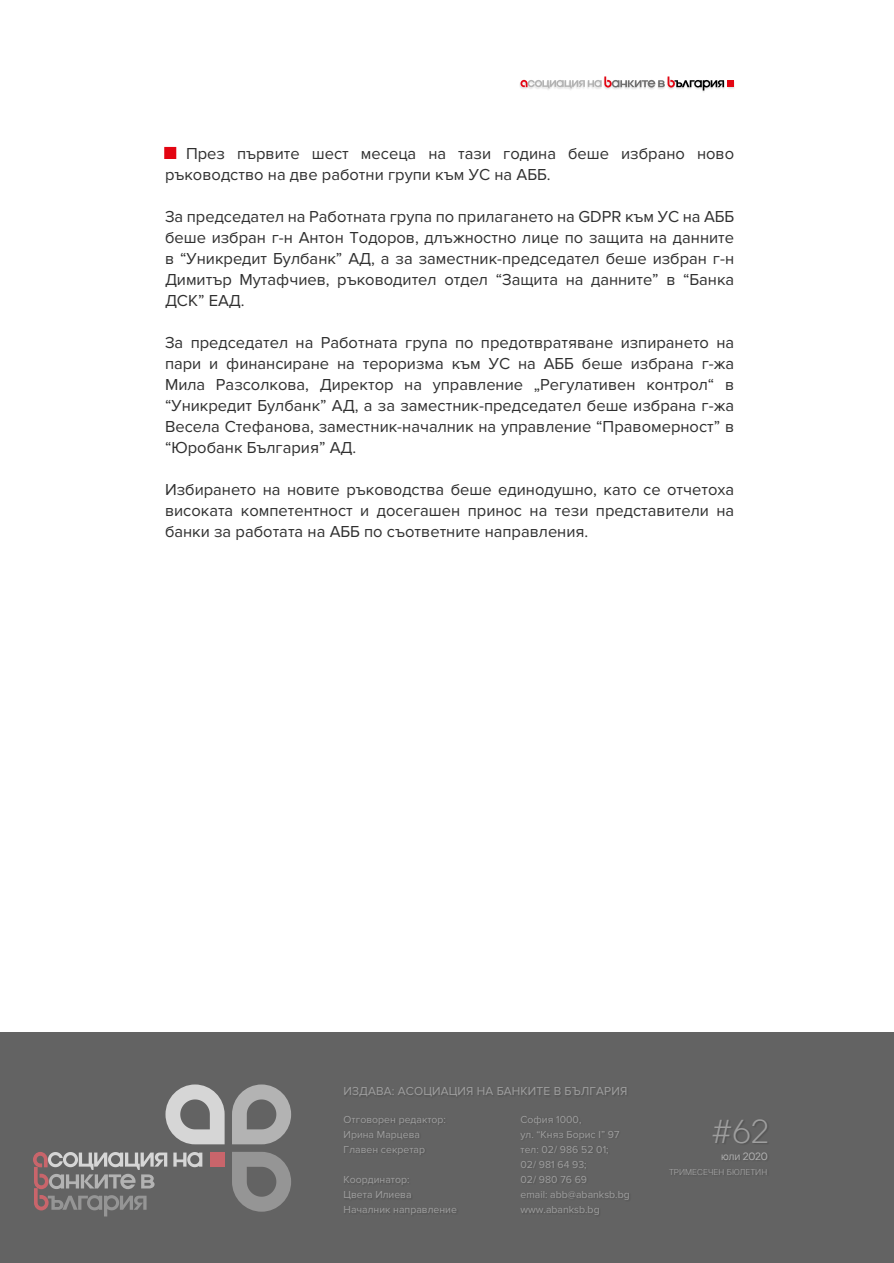
<style>
.page{position:relative;width:894px;height:1263px;background:#fff}
.page>*{position:absolute;margin:0;border:0;box-sizing:border-box;transform-origin:0 0}
.t1{font:300 33px "TT Interphases";color:#9e9e9e}
.News_BG___P{font:16.5px/21px "Proxima Nova";color:#303030;text-align:justify}
.t2{font:12px "Proxima Nova";letter-spacing:.01em;color:#9e9e9e}
.t3{font:10.5px/15px "Proxima Nova";color:#9e9e9e}
.t4{font:10.5px "TT Interphases";letter-spacing:-.02em;color:#b2b2b2}
.t5{font:300 8.4px "TT Interphases";color:#b2b2b2}
.s1{font-size:15.9px;color:#e30512}
</style>
<div class="page">
<div style="left:727px;top:80px;width:7px;height:7px;background:#e30613"></div>
<svg style="left:520px;top:76px;width:204px;height:15px"></svg>
<div style="left:0;top:1032px;width:894px;height:231px;background:#636363"></div>
<svg style="left:232px;top:1084px;width:59px;height:60px"></svg>
<svg style="left:165px;top:1084px;width:60px;height:60px"></svg>
<svg style="left:232px;top:1152px;width:59px;height:60px"></svg>
<div style="left:210px;top:1152px;width:15px;height:15px;background:#c9656b"></div>
<svg style="left:173px;top:1152px;width:29px;height:15px"></svg>
<svg style="left:33px;top:1152px;width:134px;height:64px"></svg>
<div style="left:722px;top:1153px;width:48px;height:9px;background:#5e5e5e"></div>
<div style="left:669px;top:1169px;width:100px;height:8px;background:#5f5f5f"></div>
<div style="left:345px;top:1087px;width:284px;height:12px;background:#5f5f5f"></div>
<p class="News_BG___P" style="left:165px;top:143px;width:571px"><span class="s1">■</span> През първите шест месеца на тази година беше избрано ново ръководство на две работни групи към УС на АББ.</p>
<p class="News_BG___P" style="left:165px;top:206px;width:571px">За председател на Работната група по прилагането на GDPR към УС на АББ беше избран г-н Антон Тодоров, длъжностно лице по защита на данните в “Уникредит Булбанк” АД, а за заместник-председател беше избран г-н Димитър Мутафчиев, ръководител отдел “Защита на данните” в “Банка ДСК” ЕАД.</p>
<p class="News_BG___P" style="left:165px;top:332px;width:571px">За председател на Работната група по предотвратяване изпирането на пари и финансиране на тероризма към УС на АББ беше избрана г-жа Мила Разсолкова, Директор на управление „Регулативен контрол“ в “Уникредит Булбанк” АД, а за заместник-председател беше избрана г-жа Весела Стефанова, заместник-началник на управление “Правомерност” в “Юробанк България” АД.</p>
<p class="News_BG___P" style="left:165px;top:479px;width:571px">Избирането на новите ръководства беше единодушно, като се отчетоха високата компетентност и досегашен принос на тези представители на банки за работата на АББ по съответните направления.</p>
<p class="t2" style="left:344px;top:1085px;width:285px">ИЗДАВА: АСОЦИАЦИЯ НА БАНКИТЕ В БЪЛГАРИЯ</p>
<p class="t3" style="left:344px;top:1112px;width:104px">Отговорен редактор:<br>Ирина Марцева<br>Главен секретар</p>
<p class="t3" style="left:344px;top:1172px;width:115px">Координатор:<br>Цвета Илиева<br>Началник направление</p>
<p class="t3" style="left:520px;top:1112px;width:111px">София 1000,<br>ул. “Княз Борис I” 97 тел: 02/ 986 52 01;<br>02/ 981 64 93;<br>02/ 980 76 69<br>email: abb@abanksb.bg www.abanksb.bg</p>
<h1 class="t1" style="left:712px;top:1111px;width:58px">#62</h1>
<p class="t4" style="left:721px;top:1150px;width:48px">юли 2020</p>
<p class="t5" style="left:669px;top:1166px;width:100px">тримесечен бюлетин</p>
</div>
